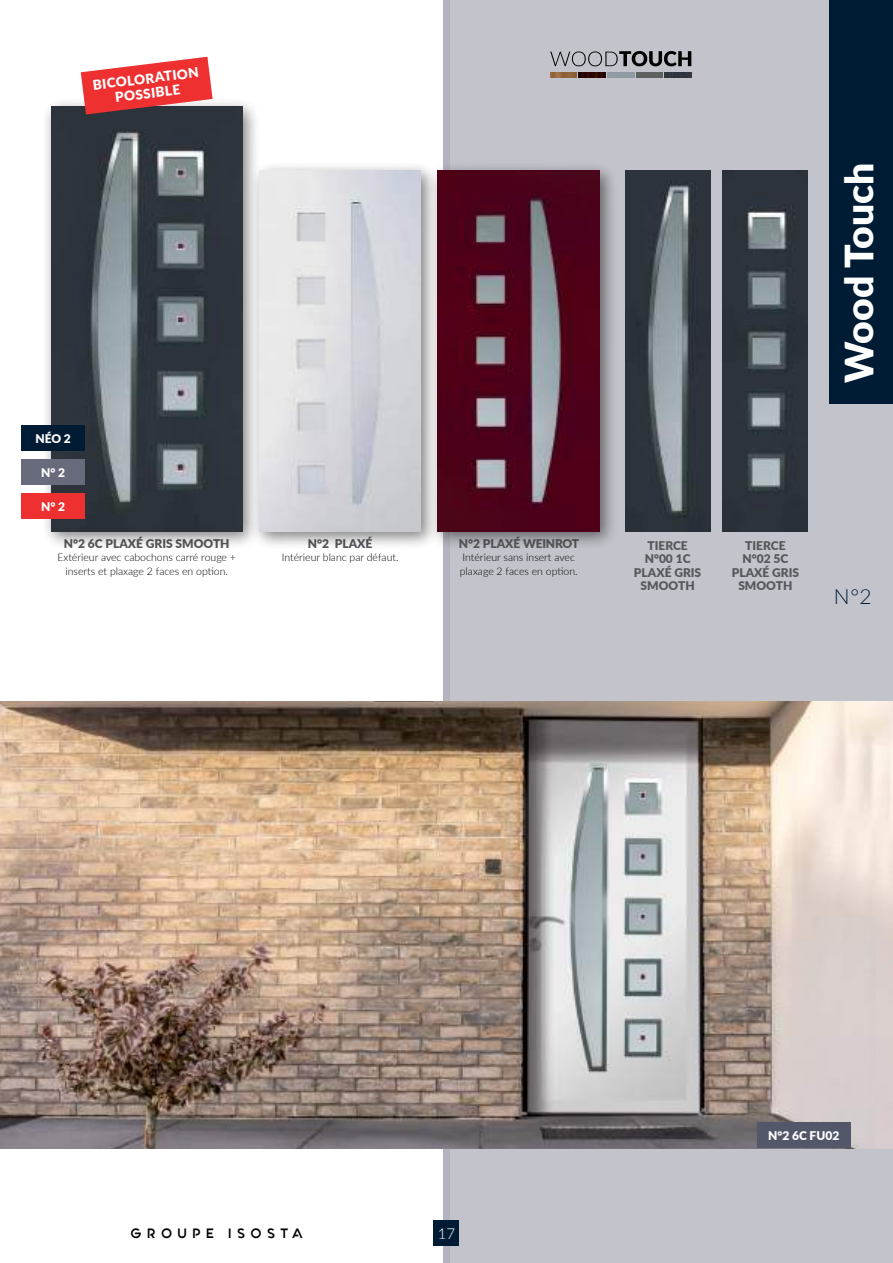
<style>
.page{position:relative;width:893px;height:1263px;background:#fff}
.page>*{position:absolute;margin:0;border:0;box-sizing:border-box;transform-origin:0 0}
.t1{font:900 39px "Lato";color:#fff}
.t2{font:300 21px "Lato";color:#001c34}
.t3{font:300 15px "Lato";color:#fff}
.t4{font:900 13.5px "Lato";color:#fff}
.t5{font:700 13.5px "Quantify";letter-spacing:.45em;color:#000}
.t6{font:900 12px "Lato";color:#57585b}
.t7{font:900 12px "Lato";color:#fff}
.t8{font:900 12px "Lato";letter-spacing:-.02em;color:#57585b}
.t9{font:300 10.5px/13.5px "Lato";color:#000;text-align:center}
</style>
<div class="page">
<div style="left:446px;top:0;width:447px;height:1263px;background:#c3c3cb"></div>
<div style="left:443px;top:0;width:7px;height:1263px;background:#b4b4be"></div>
<div style="left:434px;top:1220px;width:25px;height:26px;background:#001c34"></div>
<img style="left:0;top:702px;width:893px;height:446px">
<div style="left:757px;top:1123px;width:93px;height:25px;background:#52576a"></div>
<div style="left:41px;top:96px;width:220px;height:454px;background:#000;opacity:.5"></div>
<img style="left:51px;top:106px;width:191px;height:425px">
<div style="left:250px;top:160px;width:190px;height:390px;background:#000;opacity:.5"></div>
<img style="left:259px;top:170px;width:162px;height:361px">
<div style="left:428px;top:160px;width:190px;height:390px;background:#000;opacity:.5"></div>
<img style="left:438px;top:170px;width:162px;height:361px">
<div style="left:829px;top:0;width:64px;height:404px;background:#001c34"></div>
<svg style="left:81px;top:57px;width:132px;height:57px;background:#dc5456"></svg>
<svg style="left:550px;top:51px;width:141px;height:15px"></svg>
<img style="left:550px;top:72px;width:27px;height:6px">
<img style="left:579px;top:72px;width:26px;height:6px">
<img style="left:665px;top:72px;width:26px;height:6px">
<img style="left:625px;top:170px;width:85px;height:361px">
<img style="left:723px;top:170px;width:85px;height:361px">
<div style="left:21px;top:425px;width:64px;height:26px;background:#001c34"></div>
<div style="left:21px;top:459px;width:64px;height:26px;background:#676b7c"></div>
<div style="left:21px;top:493px;width:64px;height:26px;background:#ee3031"></div>
<p class="t4" style="left:92px;top:75px;width:9px;rotate:-7deg">BICOLORATION</p>
<p class="t4" style="left:114px;top:87px;width:8px;rotate:-7deg">POSSIBLE</p>
<p class="t7" style="left:35px;top:429px;width:37px">NÉO 2</p>
<p class="t7" style="left:41px;top:463px;width:26px">N° 2</p>
<p class="t7" style="left:41px;top:497px;width:26px">N° 2</p>
<p class="t6" style="left:64px;top:534px;width:90px">N°2 6C PLAXÉ GRIS</p>
<p class="t6" style="left:175px;top:534px;width:10px">SMOOTH</p>
<p class="t9" style="left:57px;top:550px;width:180px">Extérieur avec cabochons carré rouge + inserts et plaxage 2 faces en option.</p>
<p class="t6" style="left:308px;top:534px;width:65px">N°2 PLAXÉ</p>
<p class="t9" style="left:282px;top:550px;width:118px">Intérieur blanc par défaut.</p>
<h1 class="t1" style="left:830px;top:383px;width:221px;rotate:-90deg">WOOD TOUCH</h1>
<p class="t8" style="left:459px;top:534px;width:122px">N°2 PLAXÉ WEINROT</p>
<p class="t9" style="left:460px;top:550px;width:119px;text-align:left">Intérieur sans insert avec plaxage 2 faces en option.</p>
<p class="t6" style="left:647px;top:536px;width:15px">TIERCE</p>
<p class="t6" style="left:645px;top:550px;width:47px">N°00 1C</p>
<p class="t6" style="left:634px;top:563px;width:48px">PLAXÉ GRIS</p>
<p class="t6" style="left:640px;top:577px;width:10px">SMOOTH</p>
<p class="t6" style="left:745px;top:536px;width:12px">TIERCE</p>
<p class="t6" style="left:742px;top:550px;width:47px">N°02 5C</p>
<p class="t6" style="left:732px;top:563px;width:48px">PLAXÉ GRIS</p>
<p class="t6" style="left:738px;top:577px;width:10px">SMOOTH</p>
<h2 class="t2" style="left:834px;top:582px;width:39px">N°2</h2>
<p class="t5" style="left:131px;top:1226px;width:173px">GROUPE ISOSTA</p>
<h3 class="t3" style="left:438px;top:1223px;width:19px">17</h3>
<p class="t7" style="left:768px;top:1127px;width:73px">N°2 6C FU02</p>
</div>
